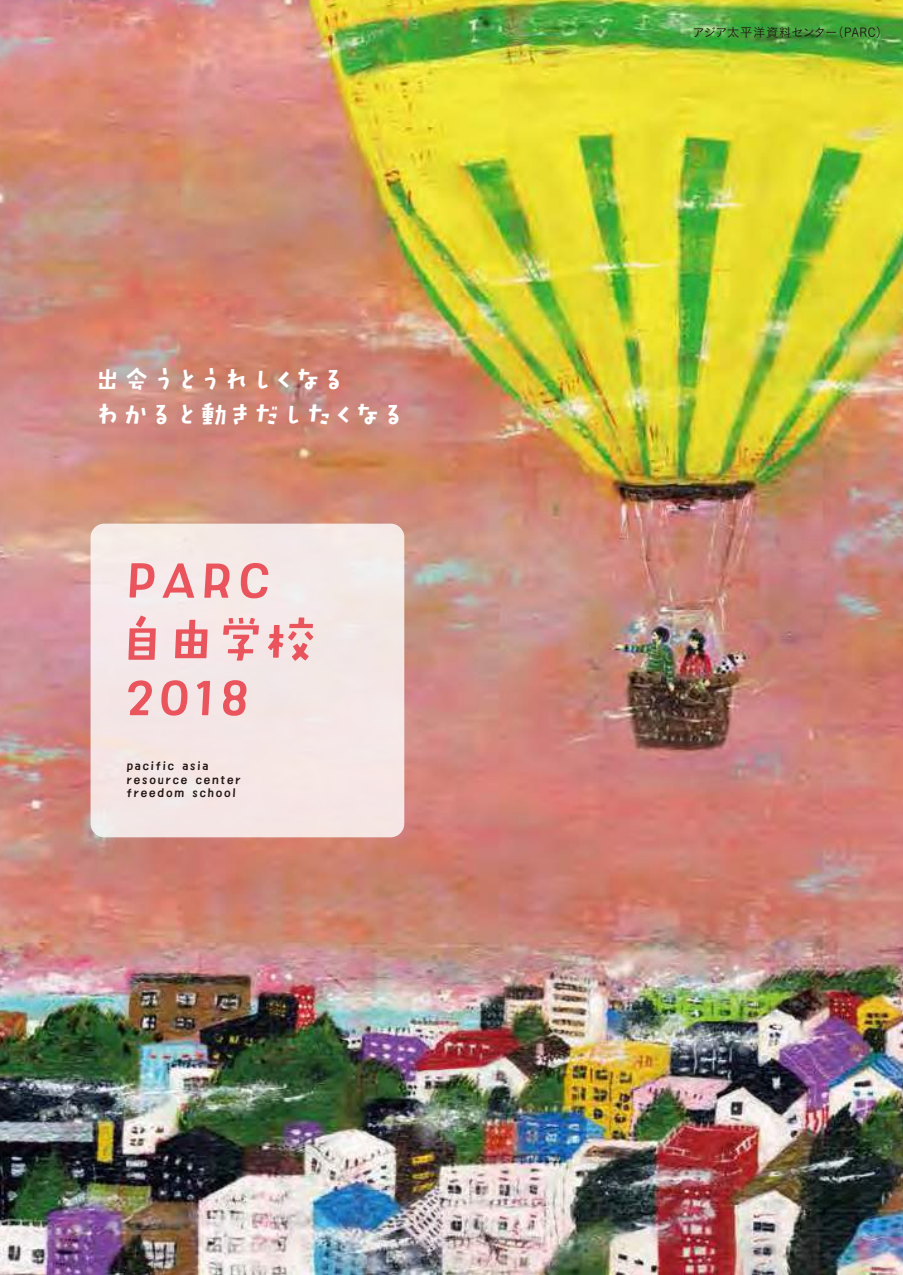
<style>
.page{position:relative;width:903px;height:1275px;background:#fff}
.page>*{position:absolute;margin:0;border:0;box-sizing:border-box;transform-origin:0 0}
.t1{font:26.07px/35.4px "DS akari";letter-spacing:-.015em;color:#fff}
.t2{font:12.42px "Koburina Go Std W3";color:#221714}
.t3{font:12.08px/13.5px "DS akari";letter-spacing:.04em;color:#221714}
.s1{font-family:"Gothic BBB Pro";font-weight:500}
</style>
<div class="page">
<img style="left:0;top:0;width:903px;height:1275px">
<div style="left:91px;top:524px;width:313px;height:313px;background:#f5e7e6;border-radius:14px"></div>
<svg style="left:162px;top:563px;width:32px;height:35px"></svg>
<svg style="left:204px;top:564px;width:25px;height:34px"></svg>
<svg style="left:241px;top:563px;width:27px;height:35px"></svg>
<svg style="left:128px;top:615px;width:28px;height:45px"></svg>
<svg style="left:175px;top:620px;width:33px;height:38px"></svg>
<svg style="left:223px;top:618px;width:36px;height:43px"></svg>
<svg style="left:268px;top:617px;width:45px;height:44px"></svg>
<svg style="left:128px;top:680px;width:24px;height:35px"></svg>
<svg style="left:161px;top:680px;width:26px;height:36px"></svg>
<svg style="left:197px;top:681px;width:13px;height:34px"></svg>
<svg style="left:223px;top:680px;width:24px;height:36px"></svg>
<svg style="left:130px;top:563px;width:24px;height:34px"></svg>
<h1 class="t1" style="left:94px;top:360px;width:314px">出会うとうれしくなる　<br>わかると動きだしたくなる</h1>
<p class="t3" style="left:126px;top:759px;width:117px">pacific asia resource center freedom school</p>
<p class="t2" style="left:692px;top:23px;width:198px">アジア太平洋資料センター<span class="s1">（</span>PARC<span class="s1">）</span></p>
</div>
